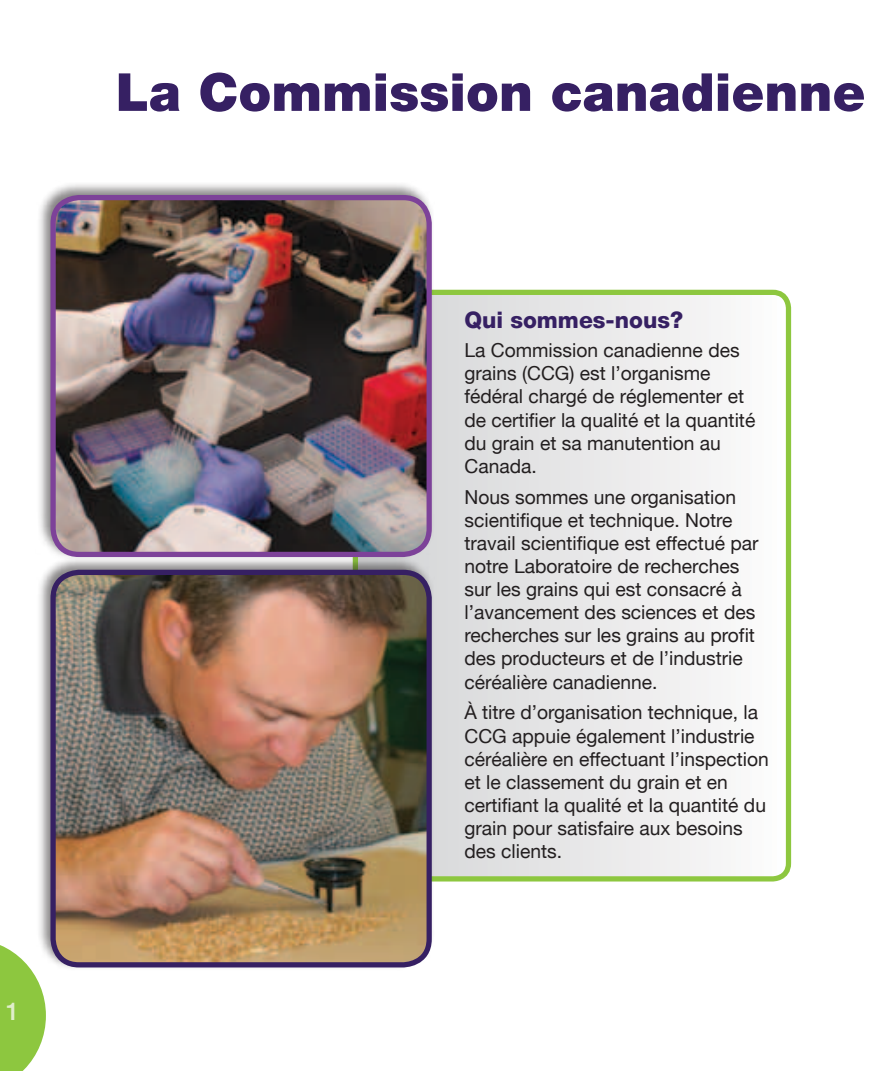
<style>
.page{position:relative;width:882px;height:1071px;background:#fff}
.page>*{position:absolute;margin:0;border:0;box-sizing:border-box;transform-origin:0 0}
.Page_header{font:900 52.5px "Helvetica Neue LT";color:#362063}
.t1{font:500 24.5px "Helvetica Neue LT";color:#e0eecb}
.heading_2{font:800 22.75px "Helvetica Neue LT";color:#362063}
.body_text{font:19.25px/23.1px "Helvetica Neue LT";color:#231f20}
</style>
<div class="page">
<svg style="left:0;top:945px;width:46px;height:126px"></svg>
<svg style="left:435px;top:296px;width:350px;height:580px"></svg>
<div style="left:353px;top:290px;width:438px;height:592px;border:5px solid #8dc73f;border-radius:16px"></div>
<div style="left:36px;top:180px;width:399px;height:380px;background:#231f20;opacity:.55"></div>
<img style="left:53px;top:198px;width:376px;height:356px">
<div style="left:50px;top:195px;width:382px;height:362px;border:5px solid #7d4299;border-radius:26px"></div>
<div style="left:36px;top:555px;width:399px;height:416px;background:#231f20;opacity:.55"></div>
<img style="left:53px;top:572px;width:376px;height:393px">
<div style="left:50px;top:570px;width:382px;height:397px;border:5px solid #362063;border-radius:26px"></div>
<p class="t1" style="left:6px;top:997px;width:15px">1</p>
<h2 class="Page_header" style="left:116px;top:61px;width:751px">La Commission canadienne</h2>
<h3 class="heading_2" style="left:464px;top:306px;width:220px">Qui sommes-nous?</h3>
<p class="body_text" style="left:464px;top:339px;width:292px">La Commission canadienne des grains (CCG) est l’organisme fédéral chargé de réglementer et de certifier la qualité et la quantité du grain et sa manutention au<br>Canada.</p>
<p class="body_text" style="left:464px;top:485px;width:296px">Nous sommes une organisation scientifique et technique. Notre travail scientifique est effectué par notre Laboratoire de recherches sur les grains qui est consacré à l’avancement des sciences et des recherches sur les grains au profit des producteurs et de l’industrie céréalière canadienne.</p>
<p class="body_text" style="left:464px;top:701px;width:306px">À titre d’organisation technique, la<br>CCG appuie également l’industrie céréalière en effectuant l’inspection et le classement du grain et en certifiant la qualité et la quantité du grain pour satisfaire aux besoins des clients.</p>
</div>
